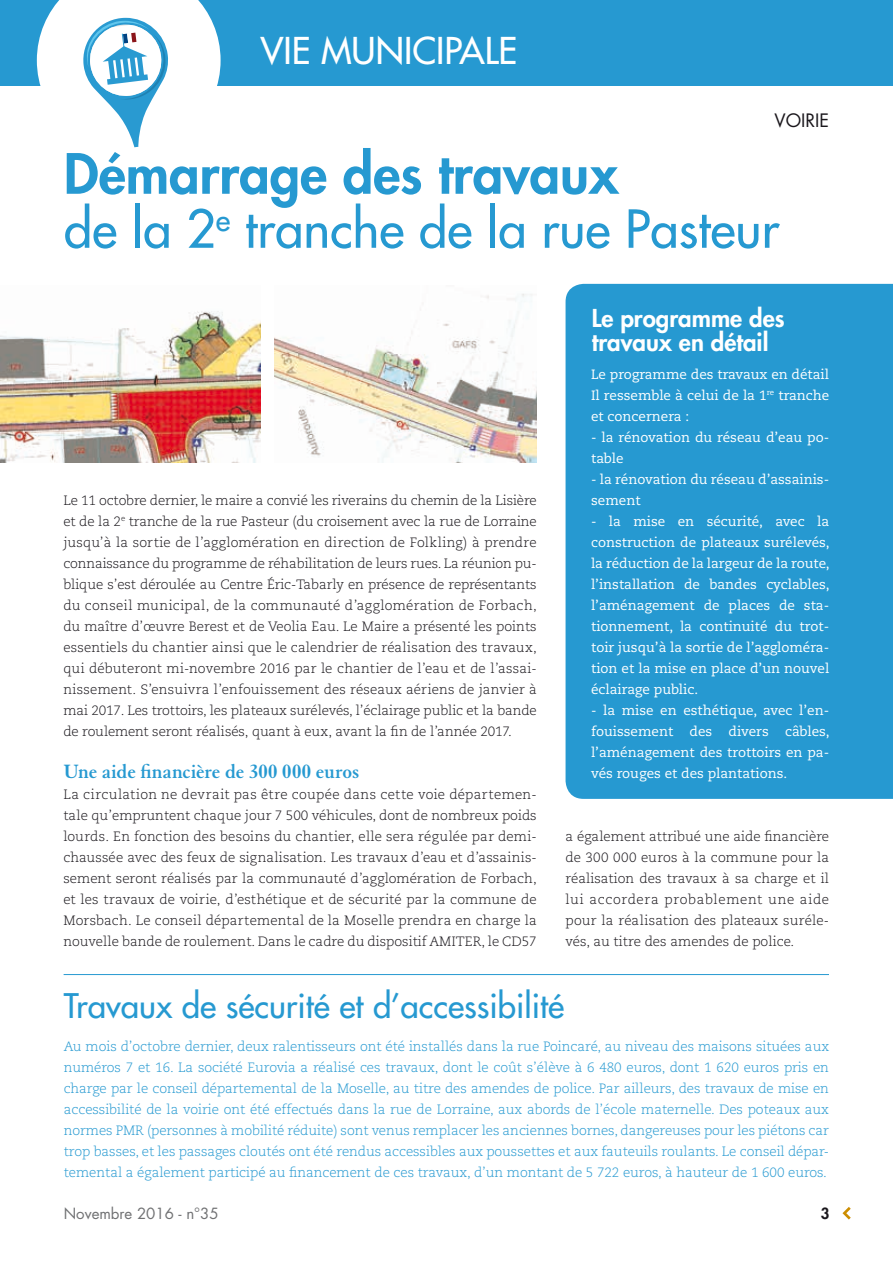
<style>
.page{position:relative;width:893px;height:1263px;background:#fff}
.page>*{position:absolute;margin:0;border:0;box-sizing:border-box;transform-origin:0 0}
.t1{font:800 54px "Futura Std";color:#2699d1}
.t2{font:500 51px "Futura Std";color:#2699d1}
.t3{font:500 36px "Futura Std";color:#fff}
.t4{font:500 33px "Futura Std";color:#2699d1}
.t5{font:800 24px/24px "Futura Std";color:#fff}
.t6{font:700 21px "Granjon LT Std";letter-spacing:-.005em;color:#2699d1}
.t7{font:18px "Futura Std";color:#1a171c}
.t8{font:15px "Futura Std";color:#707173}
.t9{font:800 15px "Futura Std";color:#1a171c}
.t10{font:300 13.5px/21px "Caecilia LT Std";color:#1a171c;text-align:justify}
.t11{font:300 13.5px/21px "Caecilia LT Std";letter-spacing:-.005em;color:#2699d1;text-align:justify}
.t12{font:13.5px/21px "Caecilia LT Std";color:#fff;text-align:justify}
</style>
<div class="page">
<svg style="left:842px;top:1207px;width:9px;height:12px"></svg>
<div style="left:0;top:0;width:893px;height:86px;background:#2699d1"></div>
<svg style="left:37px;top:0;width:184px;height:148px"></svg>
<hr style="left:64px;top:974px;width:765px;height:1px;background:#2699d1">
<img style="left:0;top:311px;width:260px;height:152px">
<img style="left:274px;top:293px;width:263px;height:170px">
<div style="left:566px;top:284px;width:327px;height:515px;background:#2699d1"></div>
<h3 class="t3" style="left:260px;top:28px;width:258px">VIE MUNICIPALE</h3>
<h3 class="t7" style="left:774px;top:109px;width:56px">VOIRIE</h3>
<h1 class="t1" style="left:64px;top:140px;width:556px">Démarrage des travaux</h1>
<h2 class="t2" style="left:64px;top:197px;width:717px">de la 2<sup>e</sup> tranche de la rue Pasteur</h2>
<p class="t10" style="left:63px;top:490px;width:475px">Le 11 octobre dernier, le maire a convié les riverains du chemin de la Lisière et de la 2<sup>e</sup> tranche de la rue Pasteur (du croisement avec la rue de Lorraine jusqu’à la sortie de l’agglomération en direction de Folkling) à prendre connaissance du programme de réhabilitation de leurs rues. La réunion pu&shy;blique s’est déroulée au Centre Éric-Tabarly en présence de représentants du conseil municipal, de la communauté d’agglomération de Forbach, du maître d’œuvre Berest et de Veolia Eau. Le Maire a présenté les points essentiels du chantier ainsi que le calendrier de réalisation des travaux, qui débuteront mi-novembre 2016 par le chantier de l’eau et de l’assai&shy;nissement. S’ensuivra l’enfouissement des réseaux aériens de janvier à mai 2017. Les trottoirs, les plateaux surélevés, l’éclairage public et la bande de roulement seront réalisés, quant à eux, avant la fin de l’année 2017.</p>
<h3 class="t6" style="left:63px;top:760px;width:297px">Une aide financière de 300 000 euros</h3>
<p class="t10" style="left:63px;top:784px;width:475px">La circulation ne devrait pas être coupée dans cette voie départemen&shy;tale qu’empruntent chaque jour 7 500 véhicules, dont de nombreux poids lourds. En fonction des besoins du chantier, elle sera régulée par demi&shy;chaussée avec des feux de signalisation. Les travaux d’eau et d’assainis&shy;sement seront réalisés par la communauté d’agglomération de Forbach, et les travaux de voirie, d’esthétique et de sécurité par la commune de Morsbach. Le conseil départemental de la Moselle prendra en charge la nouvelle bande de roulement. Dans le cadre du dispositif AMITER, le CD57</p>
<h3 class="t5" style="left:592px;top:306px;width:194px">Le programme des travaux en détail</h3>
<p class="t12" style="left:591px;top:364px;width:240px">Le programme des travaux en détail Il ressemble à celui de la 1<sup>re</sup> tranche et concernera :</p>
<p class="t12" style="left:591px;top:427px;width:240px">- la rénovation du réseau d’eau po&shy;table</p>
<p class="t12" style="left:591px;top:469px;width:240px">- la rénovation du réseau d’assainis&shy;sement</p>
<p class="t12" style="left:591px;top:511px;width:240px">- la mise en sécurité, avec la construction de plateaux surélevés, la réduction de la largeur de la route, l’installation de bandes cyclables, l’aménagement de places de sta&shy;tionnement, la continuité du trot&shy;toir jusqu’à la sortie de l’aggloméra&shy;tion et la mise en place d’un nouvel éclairage public.</p>
<p class="t12" style="left:591px;top:700px;width:240px">- la mise en esthétique, avec l’en&shy;fouissement des divers câbles, l’aménagement des trottoirs en pa&shy;vés rouges et des plantations.</p>
<p class="t10" style="left:566px;top:826px;width:265px">a également attribué une aide financière de 300 000 euros à la commune pour la réalisation des travaux à sa charge et il lui accordera probablement une aide pour la réalisation des plateaux suréle&shy;vés, au titre des amendes de police.</p>
<h3 class="t4" style="left:64px;top:985px;width:502px">Travaux de sécurité et d’accessibilité</h3>
<p class="t11" style="left:64px;top:1036px;width:767px">Au mois d’octobre dernier, deux ralentisseurs ont été installés dans la rue Poincaré, au niveau des maisons situées aux numéros 7 et 16. La société Eurovia a réalisé ces travaux, dont le coût s’élève à 6 480 euros, dont 1 620 euros pris en charge par le conseil départemental de la Moselle, au titre des amendes de police. Par ailleurs, des travaux de mise en accessibilité de la voirie ont été effectués dans la rue de Lorraine, aux abords de l’école maternelle. Des poteaux aux normes PMR (personnes à mobilité réduite) sont venus remplacer les anciennes bornes, dangereuses pour les piétons car trop basses, et les passages cloutés ont été rendus accessibles aux poussettes et aux fauteuils roulants. Le conseil dépar&shy;temental a également participé au financement de ces travaux, d’un montant de 5 722 euros, à hauteur de 1 600 euros.</p>
<p class="t8" style="left:64px;top:1204px;width:156px">Novembre 2016 - n°35</p>
<p class="t9" style="left:821px;top:1204px;width:10px">3</p>
</div>
